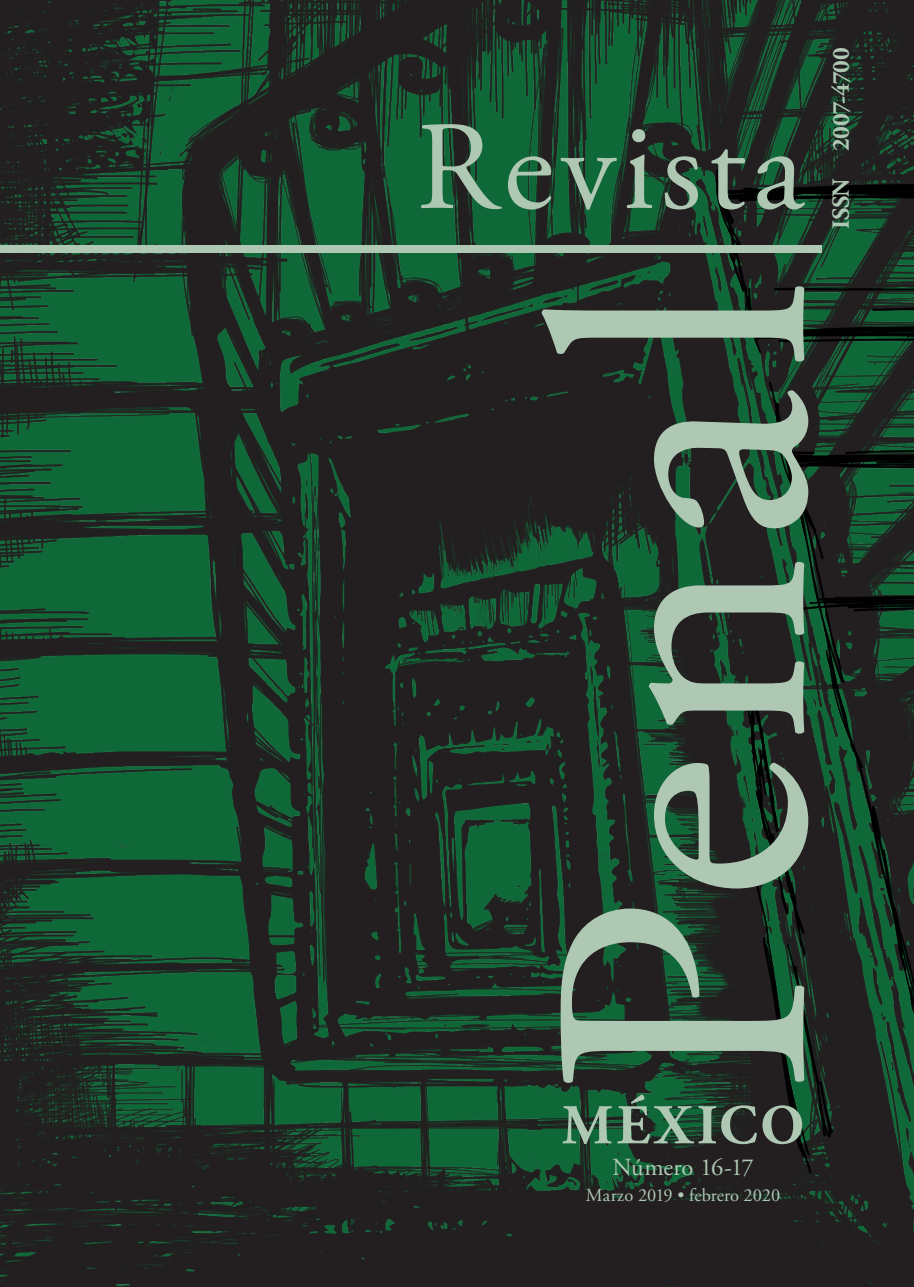
<style>
.page{position:relative;width:914px;height:1287px;background:#fff}
.page>*{position:absolute;margin:0;border:0;box-sizing:border-box;transform-origin:0 0}
.t1{font:365.57px "Adobe Garamond Pro";letter-spacing:.03em;color:#afc8b4}
.t2{font:126px "Adobe Garamond Pro";letter-spacing:.05em;color:#afc8b4}
.t3{font:700 56px "Adobe Garamond Pro";letter-spacing:.07em;color:#afc8b4}
.t4{font:700 24.5px "Adobe Garamond Pro";letter-spacing:-.025em;color:#afc8b4}
.t5{font:24.5px "Adobe Garamond Pro";letter-spacing:-.005em;color:#afc8b4}
.t6{font:18.38px "Adobe Garamond Pro";color:#afc8b4}
</style>
<div class="page">
<img style="left:0;top:0;width:914px;height:1286px">
<div style="left:0;top:245px;width:821px;height:7px;background:#afc8b4"></div>
<h2 class="t2" style="left:416px;top:92px;width:389px">Revista</h2>
<h1 class="t1" style="left:468px;top:1097px;width:819px;rotate:-90deg">Penal</h1>
<h3 class="t3" style="left:562px;top:1092px;width:244px">MÉXICO</h3>
<h3 class="t5" style="left:612px;top:1152px;width:143px">Número 16-17</h3>
<p class="t6" style="left:586px;top:1184px;width:196px">Marzo 2019 • febrero 2020</p>
<h3 class="t4" style="left:826px;top:229px;width:183px;rotate:-90deg">ISSN 2007-4700</h3>
</div>
